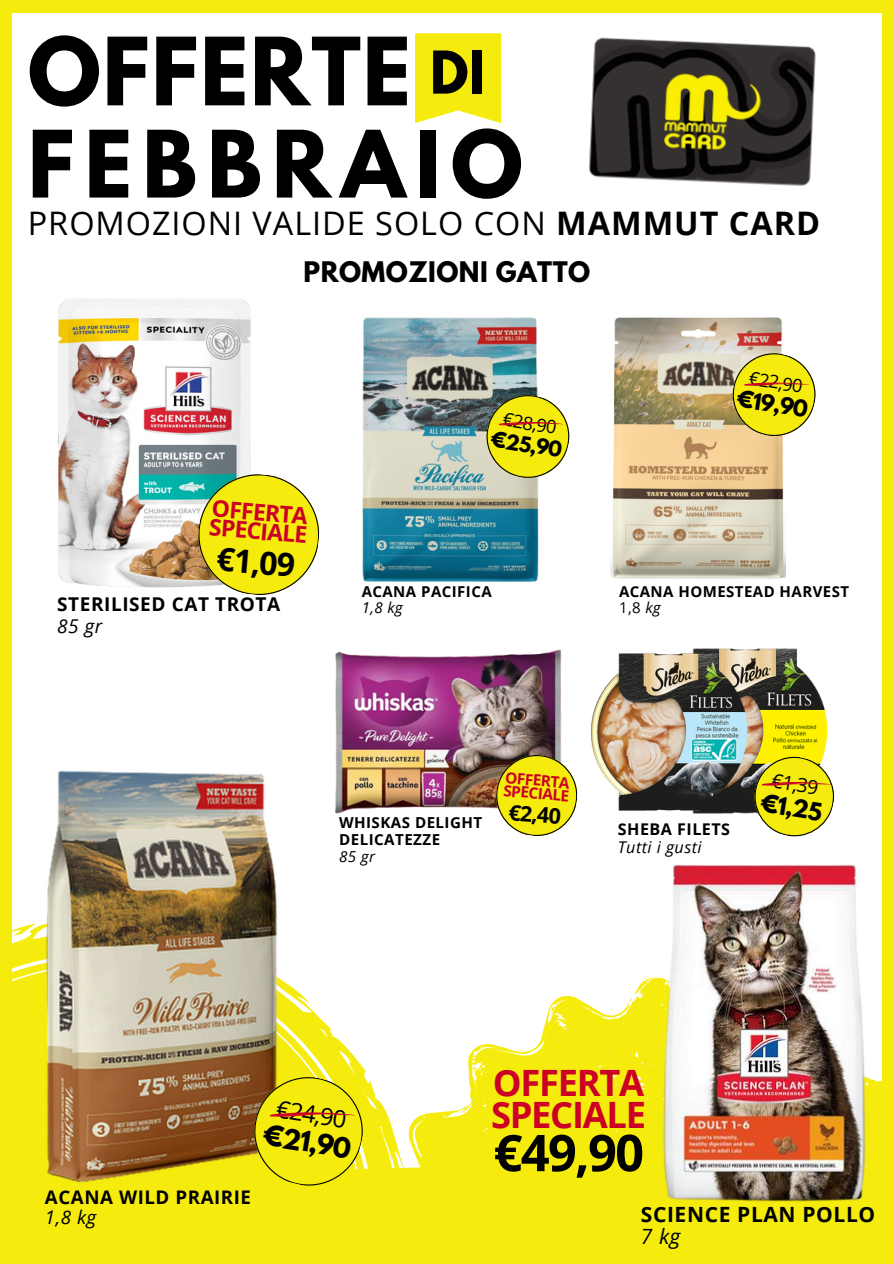
<style>
.page{position:relative;width:894px;height:1264px;background:#fff}
.page>*{position:absolute;margin:0;border:0;box-sizing:border-box;transform-origin:0 0}
.t1{font:700 83.25px "League Spartan";letter-spacing:.02em;color:#000}
.t2{font:700 82.2px "League Spartan";letter-spacing:.12em;color:#000}
.t3{font:700 52.2px "League Spartan";color:#000}
.t4{font:700 50.7px "Open Sans";color:#000}
.t5{font:700 36.3px/31.8px "Open Sans";letter-spacing:-.035em;color:#cc0025}
.t6{font:32.4px "Open Sans";letter-spacing:.03em;color:#000}
.t7{font:700 32.25px "Open Sans";color:#000}
.t8{font:700 25.05px "League Spartan";letter-spacing:.02em;color:#000}
.t9{font:700 24.9px "League Spartan";color:#000}
.t10{font:24px "Open Sans";color:#000}
.t11{font:700 23.1px/19.2px "Open Sans";color:#cc0025}
.t12{font:700 21.75px "League Spartan";color:#000}
.t13{font:700 21.6px "Open Sans";color:#000}
.t14{font:700 21px "Open Sans";letter-spacing:.03em;color:#000}
.t15{font:italic 21px "Open Sans";color:#000}
.t16{font:700 20.4px "League Spartan";color:#000}
.t17{font:19.5px "Open Sans";color:#000}
.t18{font:700 19.05px "Open Sans";letter-spacing:.03em;color:#000}
.t19{font:italic 19.05px "Open Sans";color:#000}
.t20{font:700 18.9px "League Spartan";color:#000}
.t21{font:700 18.75px "Open Sans";letter-spacing:.03em;color:#000}
.t22{font:italic 18.75px "Open Sans";color:#000}
.t23{font:18.3px "Open Sans";color:#000}
.t24{font:700 16.2px "Open Sans";letter-spacing:.03em;color:#000}
.t25{font:italic 16.2px "Open Sans";letter-spacing:.03em;color:#000}
.t26{font:700 15.45px "Open Sans";color:#cc0025}
.t27{font:700 15.15px/16.8px "Open Sans";letter-spacing:.03em;color:#000}
.t28{font:italic 15.15px "Open Sans";color:#000}
.t29{font:700 15px "Open Sans";letter-spacing:.03em;color:#000}
.t30{font:italic 15px "Open Sans";color:#000}
.t31{font:15px "Open Sans";color:#000}
.s1{font-weight:700}
.s2{font-style:italic}
</style>
<div class="page">
<svg style="left:12px;top:924px;width:21px;height:243px;background:#f5ed1e"></svg>
<svg style="left:353px;top:995px;width:528px;height:172px;fill:#f5ec0e"></svg>
<svg style="left:633px;top:975px;width:18px;height:24px"></svg>
<svg style="left:517px;top:1049px;width:6px;height:2px"></svg>
<div style="left:0;top:1167px;width:893px;height:96px;background:#f5ec0e"></div>
<div style="left:0;top:0;width:12px;height:1244px;background:#f5ec0e"></div>
<div style="left:881px;top:0;width:12px;height:1244px;background:#f5ec0e"></div>
<div style="left:0;top:0;width:893px;height:12px;background:#f5ec0e"></div>
<svg style="left:415px;top:33px;width:86px;height:90px;background:#f5ed1f"></svg>
<img style="left:589px;top:37px;width:227px;height:149px">
<img style="left:651px;top:865px;width:225px;height:341px">
<img style="left:33px;top:757px;width:320px;height:425px">
<svg style="left:249px;top:1071px;width:119px;height:115px"></svg>
<img style="left:58px;top:299px;width:193px;height:289px">
<svg style="left:195px;top:471px;width:125px;height:124px"></svg>
<img style="left:693px;top:648px;width:135px;height:104px">
<img style="left:590px;top:649px;width:162px;height:165px">
<svg style="left:750px;top:752px;width:85px;height:85px"></svg>
<img style="left:336px;top:649px;width:225px;height:166px">
<svg style="left:494px;top:753px;width:84px;height:83px"></svg>
<img style="left:362px;top:317px;width:177px;height:265px">
<svg style="left:482px;top:391px;width:88px;height:91px;background:#d9d246"></svg>
<img style="left:610px;top:317px;width:175px;height:262px">
<svg style="left:728px;top:349px;width:88px;height:91px;background:#e6da48"></svg>
<h2 class="t1" style="left:28px;top:30px;width:384px">OFFERTE</h2>
<h2 class="t2" style="left:28px;top:123px;width:496px">FEBBRAIO</h2>
<h1 class="t3" style="left:430px;top:47px;width:56px">DI</h1>
<p class="t6" style="left:28px;top:201px;width:793px">PROMOZIONI VALIDE SOLO CON <span class="s1">MAMMUT CARD</span></p>
<p class="t8" style="left:303px;top:259px;width:288px">PROMOZIONI GATTO</p>
<p class="t11" style="left:212px;top:497px;width:100px;rotate:5deg">OFFERTA<br>SPECIALE</p>
<p class="t7" style="left:219px;top:536px;width:80px;rotate:5deg">€1,09</p>
<p class="t18" style="left:57px;top:591px;width:224px">STERILISED CAT TROTA</p>
<h4 class="t19" style="left:57px;top:612px;width:47px">85 gr</h4>
<p class="t23" style="left:505px;top:406px;width:56px;rotate:9deg">€28,90</p>
<h5 class="t20" style="left:492px;top:429px;width:73px;rotate:9deg">€25,90</h5>
<p class="t29" style="left:361px;top:581px;width:131px">ACANA PACIFICA</p>
<p class="t30" style="left:361px;top:597px;width:43px">1,8 kg</p>
<p class="t23" style="left:751px;top:365px;width:56px;rotate:9deg">€22,90</p>
<p class="t16" style="left:738px;top:388px;width:73px;rotate:9deg">€19,90</p>
<p class="t29" style="left:618px;top:581px;width:231px">ACANA HOMESTEAD HARVEST</p>
<p class="t31" style="left:618px;top:597px;width:43px">1,8 <span class="s2">kg</span></p>
<p class="t27" style="left:339px;top:813px;width:145px">WHISKAS DELIGHT<br>DELICATEZZE</p>
<p class="t28" style="left:339px;top:845px;width:37px">85 gr</p>
<p class="t26" style="left:506px;top:766px;width:66px;rotate:5deg">OFFERTA</p>
<p class="t26" style="left:504px;top:779px;width:68px;rotate:5deg">SPECIALE</p>
<p class="t13" style="left:510px;top:796px;width:54px;rotate:5deg">€2,40</p>
<p class="t24" style="left:617px;top:817px;width:114px">SHEBA FILETS</p>
<p class="t25" style="left:617px;top:835px;width:85px">Tutti i gusti</p>
<p class="t17" style="left:773px;top:766px;width:49px;rotate:9deg">€1,39</p>
<p class="t12" style="left:762px;top:791px;width:63px;rotate:9deg">€1,25</p>
<p class="t10" style="left:279px;top:1091px;width:72px;rotate:9deg">€24,90</p>
<p class="t9" style="left:265px;top:1122px;width:90px;rotate:9deg">€21,90</p>
<h5 class="t21" style="left:45px;top:1183px;width:208px">ACANA WILD PRAIRIE</h5>
<p class="t22" style="left:45px;top:1204px;width:53px">1,8 kg</p>
<p class="t5" style="left:491px;top:1065px;width:157px">OFFERTA<br>SPECIALE</p>
<p class="t4" style="left:493px;top:1116px;width:152px">€49,90</p>
<p class="t14" style="left:640px;top:1199px;width:236px">SCIENCE PLAN POLLO</p>
<p class="t15" style="left:640px;top:1221px;width:41px">7 kg</p>
</div>
